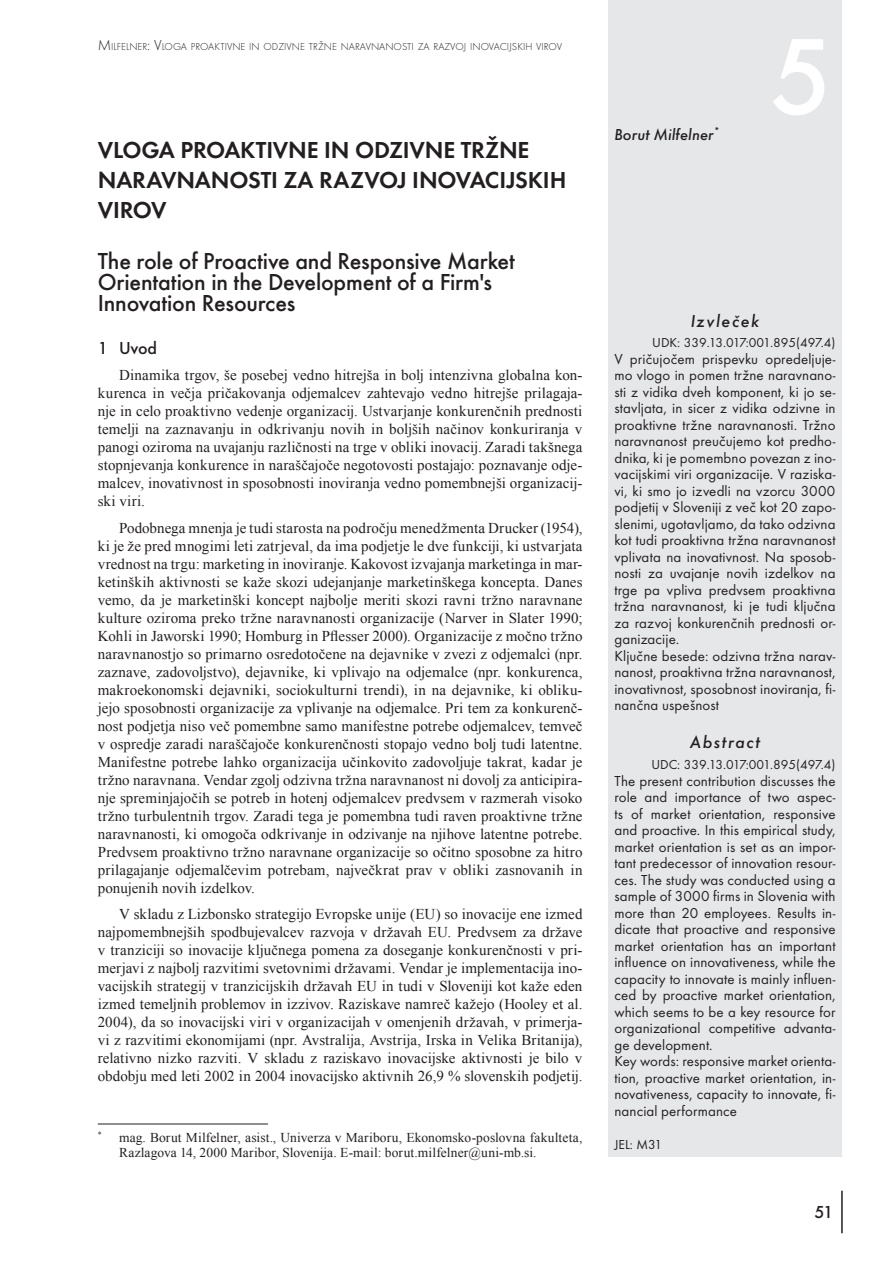
<style>
.page{position:relative;width:893px;height:1263px;background:#fff}
.page>*{position:absolute;margin:0;border:0;box-sizing:border-box;transform-origin:0 0}
.t1{font:500 112.5px "Futura TEE";color:#fff}
.t2{font:500 24px/21px "Futura TEE";letter-spacing:-.01em;color:#231f20}
.t3{font:600 24px "Futura TEE";color:#231f20}
.t4{font:18px "Futura TEE Medi Obli";letter-spacing:.085em;color:#231f20}
.t5{font:500 18px "Futura TEE";letter-spacing:-.015em;color:#231f20}
.t6{font:16.5px "Futura TEE Medi Obli";color:#231f20}
.t7{font:15px/18px "Times New Roman";letter-spacing:.005em;color:#231f20;text-align:justify}
.t8{font:15px/16.5px "Futura TEE";letter-spacing:.005em;color:#231f20}
.t9{font:13.5px/15px "Times New Roman";letter-spacing:.01em;color:#231f20}
.t10{font:13.5px "Futura TEE";color:#231f20}
.t11{font:10.5px "Futura TEE Ligh";color:#231f20}
.s1{font-size:15px}
</style>
<div class="page">
<hr style="left:841px;top:1191px;width:2px;height:42px;background:#231f20">
<div style="left:608px;top:0;width:234px;height:1157px;background:#e6e7e9"></div>
<hr style="left:98px;top:1124px;width:170px;height:1px;background:#231f20">
<p class="t11" style="left:98px;top:40px;width:466px"><span class="s1">M</span>ILFELN ER<span class="s1">: V</span>LOGA PROAKTIVN E IN ODZIVN E TRŽN E NARAVNAN OSTI ZA RAZVOJ IN OVACIJSKIH VIROV</p>
<h2 class="t3" style="left:98px;top:135px;width:32px">VLOGA</h2>
<h2 class="t3" style="left:180px;top:135px;width:15px">PROAKTIVNE</h2>
<h2 class="t3" style="left:324px;top:135px;width:46px">IN ODZIVNE</h2>
<h2 class="t3" style="left:461px;top:135px;width:15px">TRŽNE</h2>
<h2 class="t3" style="left:98px;top:165px;width:16px">NARAVNANOSTI</h2>
<h2 class="t3" style="left:283px;top:165px;width:51px">ZA RAZVOJ</h2>
<h2 class="t3" style="left:412px;top:165px;width:14px">INOVACIJSKIH</h2>
<h2 class="t3" style="left:98px;top:195px;width:15px">VIROV</h2>
<h2 class="t2" style="left:98px;top:250px;width:419px">The role of Proactive and Responsive Market<br>Orientation in the Development of a Firm's<br>Innovation Resources</h2>
<p class="t5" style="left:98px;top:337px;width:61px">1 Uvod</p>
<p class="t7" style="left:98px;top:366px;width:486px;text-indent:21px">Dinamika trgov, še posebej vedno hitrejša in bolj intenzivna globalna kon&shy;kurenca in večja pričakovanja odjemalcev zahtevajo vedno hitrejše prilagaja&shy;nje in celo proaktivno vedenje organizacij. Ustvarjanje konkurenčnih prednosti temelji na zaznavanju in odkrivanju novih in boljših načinov konkuriranja v panogi oziroma na uvajanju različnosti na trge v obliki inovacij. Zaradi takšnega stopnjevanja konkurence in naraščajoče negotovosti postajajo: poznavanje odje&shy;malcev, inovativnost in sposobnosti inoviranja vedno pomembnejši organizacij&shy;ski viri.</p>
<p class="t7" style="left:98px;top:518px;width:486px;text-indent:21px">Podobnega mnenja je tudi starosta na področju menedžmenta Drucker (1954), ki je že pred mnogimi leti zatrjeval, da ima podjetje le dve funkciji, ki ustvarjata vrednost na trgu: marketing in inoviranje. Kakovost izvajanja marketinga in mar&shy;ketinških aktivnosti se kaže skozi udejanjanje marketinškega koncepta. Danes vemo, da je marketinški koncept najbolje meriti skozi ravni tržno naravnane kulture oziroma preko tržne naravnanosti organizacije (Narver in Slater 1990; Kohli in Jaworski 1990; Homburg in Pflesser 2000). Organizacije z močno tržno naravnanostjo so primarno osredotočene na dejavnike v zvezi z odjemalci (npr. zaznave, zadovoljstvo), dejavnike, ki vplivajo na odjemalce (npr. konkurenca, makroekonomski dejavniki, sociokulturni trendi), in na dejavnike, ki obliku&shy;jejo sposobnosti organizacije za vplivanje na odjemalce. Pri tem za konkurenč&shy;nost podjetja niso več pomembne samo manifestne potrebe odjemalcev, temveč v ospredje zaradi naraščajoče konkurenčnosti stopajo vedno bolj tudi latentne.<br>Manifestne potrebe lahko organizacija učinkovito zadovoljuje takrat, kadar je tržno naravnana. Vendar zgolj odzivna tržna naravnanost ni dovolj za anticipira&shy;nje spreminjajočih se potreb in hotenj odjemalcev predvsem v razmerah visoko tržno turbulentnih trgov. Zaradi tega je pomembna tudi raven proaktivne tržne naravnanosti, ki omogoča odkrivanje in odzivanje na njihove latentne potrebe.<br>Predvsem proaktivno tržno naravnane organizacije so očitno sposobne za hitro prilagajanje odjemalčevim potrebam, največkrat prav v obliki zasnovanih in ponujenih novih izdelkov.</p>
<p class="t7" style="left:98px;top:905px;width:486px;text-indent:21px">V skladu z Lizbonsko strategijo Evropske unije (EU) so inovacije ene izmed najpomembnejših spodbujevalcev razvoja v državah EU. Predvsem za države v tranziciji so inovacije ključnega pomena za doseganje konkurenčnosti v pri&shy;merjavi z najbolj razvitimi svetovnimi državami. Vendar je implementacija ino&shy;vacijskih strategij v tranzicijskih državah EU in tudi v Sloveniji kot kaže eden izmed temeljnih problemov in izzivov. Raziskave namreč kažejo (Hooley et al.<br>2004), da so inovacijski viri v organizacijah v omenjenih državah, v primerja&shy;vi z razvitimi ekonomijami (npr. Avstralija, Avstrija, Irska in Velika Britanija), relativno nizko razviti. V skladu z raziskavo inovacijske aktivnosti je bilo v obdobju med leti 2002 in 2004 inovacijsko aktivnih 26,9 % slovenskih podjetij.</p>
<p class="t9" style="left:119px;top:1129px;width:465px;text-indent:-21px"><sup>*</sup> mag. Borut Milfelner, asist., Univerza v Mariboru, Ekonomsko-poslovna fakulteta,<br>Razlagova 14, 2000 Maribor, Slovenija. E-mail: borut.milfelner@uni-mb.si.</p>
<p class="t6" style="left:614px;top:125px;width:106px">Borut Milfelner<sup>*</sup></p>
<h1 class="t1" style="left:770px;top:10px;width:65px">5</h1>
<p class="t4" style="left:691px;top:310px;width:70px">Izvleček</p>
<p class="t10" style="left:652px;top:335px;width:185px">UDK: 339.13.017:001.895(497.4)</p>
<p class="t8" style="left:614px;top:350px;width:223px">V pričujočem prispevku opredeljuje&shy;mo vlogo in pomen tržne naravnano&shy;sti z vidika dveh komponent, ki jo se&shy;stavljata, in sicer z vidika odzivne in proaktivne tržne naravnanosti. Tržno naravnanost preučujemo kot predho&shy;dnika, ki je pomembno povezan z ino&shy;vacijskimi viri organizacije. V raziska&shy;vi, ki smo jo izvedli na vzorcu 3000 podjetij v Sloveniji z več kot 20 zapo&shy;slenimi, ugotavljamo, da tako odzivna kot tudi proaktivna tržna naravnanost vplivata na inovativnost. Na sposob&shy;nosti za uvajanje novih izdelkov na trge pa vpliva predvsem proaktivna tržna naravnanost, ki je tudi ključna za razvoj konkurenčnih prednosti or&shy;ganizacije.<br>Ključne besede: odzivna tržna narav&shy;nanost, proaktivna tržna naravnanost, inovativnost, sposobnost inoviranja, fi&shy;nančna uspešnost</p>
<p class="t4" style="left:690px;top:732px;width:72px">Abstract</p>
<p class="t10" style="left:651px;top:757px;width:186px">UDC: 339.13.017:001.895(497.4)</p>
<p class="t8" style="left:614px;top:772px;width:223px">The present contribution discusses the role and importance of two aspec&shy;ts of market orientation, responsive and proactive. In this empirical study, market orientation is set as an impor&shy;tant predecessor of innovation resour&shy;ces. The study was conducted using a sample of 3000 firms in Slovenia with more than 20 employees. Results in&shy;dicate that proactive and responsive market orientation has an important influence on innovativeness, while the capacity to innovate is mainly influen&shy;ced by proactive market orientation, which seems to be a key resource for organizational competitive advanta&shy;ge development.<br>Key words: responsive market orienta&shy;tion, proactive market orientation, in&shy;novativeness, capacity to innovate, fi&shy;nancial performance</p>
<p class="t10" style="left:614px;top:1136px;width:49px">JEL: M31</p>
<p class="t5" style="left:814px;top:1201px;width:21px">51</p>
</div>
